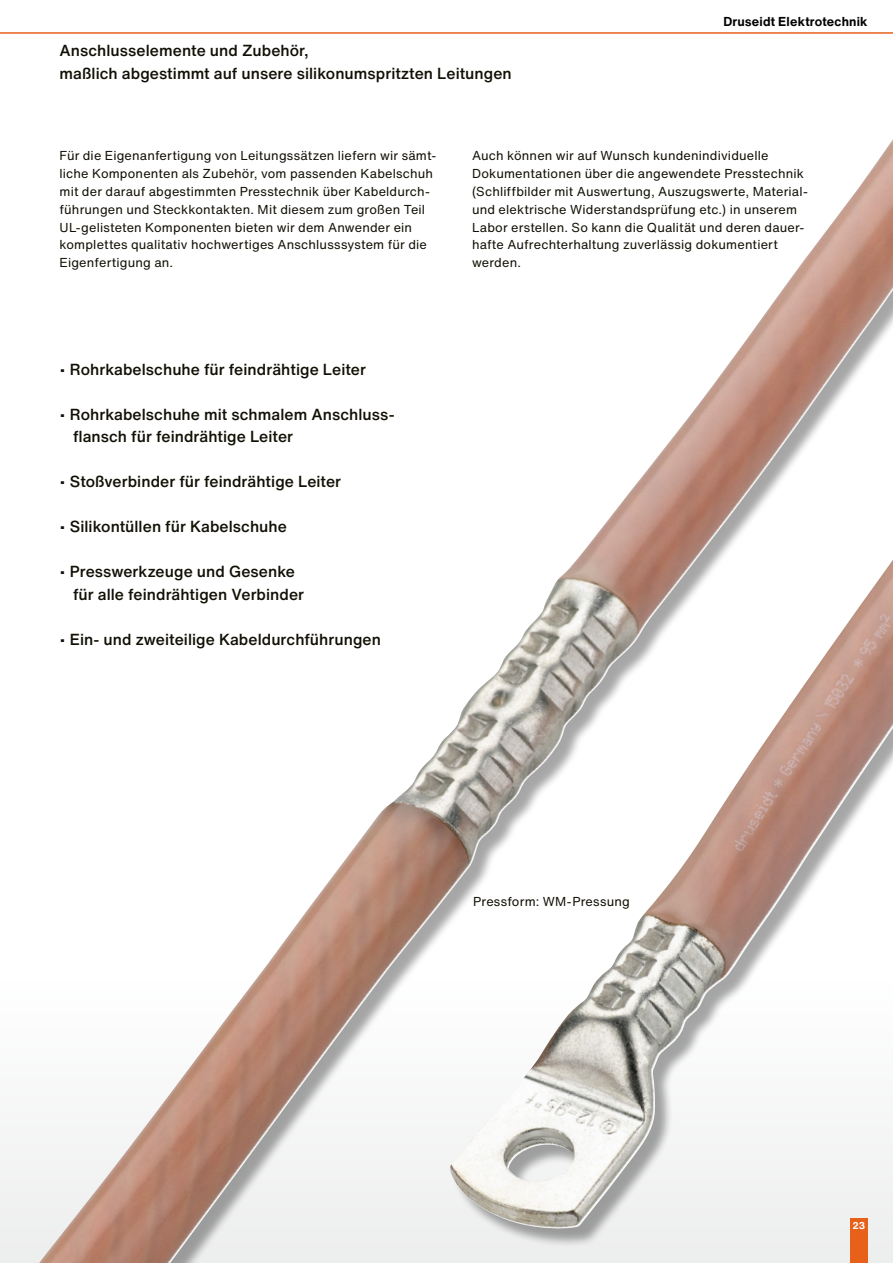
<style>
.page{position:relative;width:893px;height:1263px;background:#fff}
.page>*{position:absolute;margin:0;border:0;box-sizing:border-box;transform-origin:0 0}
.t1{font:500 15.75px/22.5px "Helvetica Now Text";letter-spacing:.005em;color:#121005}
.t2{font:12.75px/17.9px "Helvetica Now Text";letter-spacing:.015em;color:#121005}
.t3{font:700 12.75px "Helvetica Now Text";letter-spacing:.015em;color:#000}
.t4{font:700 9.75px "Helvetica Now Text";color:#fff}
</style>
<div class="page">
<div style="left:0;top:972px;width:893px;height:291px;background:#f6f6f6"></div>
<hr style="left:0;top:32px;width:893px;height:2px;background:#e8611b">
<img style="left:39px;top:139px;width:854px;height:1124px">
<p class="t1" style="left:60px;top:40px;width:454px">Anschlusselemente und Zubehör,<br>maßlich abgestimmt auf unsere silikonumspritzten Leitungen</p>
<p class="t3" style="left:723px;top:13px;width:146px">Druseidt Elektrotechnik</p>
<p class="t2" style="left:60px;top:147px;width:378px">Für die Eigenanfertigung von Leitungssätzen liefern wir sämt&shy;liche Komponenten als Zubehör, vom passenden Kabelschuh mit der darauf abgestimmten Presstechnik über Kabeldurch&shy;führungen und Steckkontakten. Mit diesem zum großen Teil UL-gelisteten Komponenten bieten wir dem Anwender ein komplettes qualitativ hochwertiges Anschlusssystem für die Eigenfertigung an.</p>
<p class="t2" style="left:472px;top:147px;width:337px">Auch können wir auf Wunsch kundenindividuelle Dokumentationen über die angewendete Presstechnik (Schliffbilder mit Auswertung, Auszugswerte, Material&shy;und elektrische Widerstandsprüfung etc.) in unserem Labor erstellen. So kann die Qualität und deren dauer&shy;hafte Aufrechterhaltung zuverlässig dokumentiert werden.</p>
<p class="t1" style="left:60px;top:358px;width:308px">• Rohrkabelschuhe für feindrähtige Leiter</p>
<p class="t1" style="left:73px;top:403px;width:323px;text-indent:-13px">• Rohrkabelschuhe mit schmalem Anschluss&shy;flansch für feindrähtige Leiter</p>
<p class="t1" style="left:60px;top:471px;width:283px">• Stoßverbinder für feindrähtige Leiter</p>
<p class="t1" style="left:60px;top:516px;width:229px">• Silikontüllen für Kabelschuhe</p>
<p class="t1" style="left:73px;top:561px;width:233px;text-indent:-13px">• Presswerkzeuge und Gesenke für alle feindrähtigen Verbinder</p>
<p class="t1" style="left:60px;top:628px;width:323px">• Ein- und zweiteilige Kabeldurchführungen</p>
<p class="t2" style="left:473px;top:892px;width:158px">Pressform: WM-Pressung</p>
<p class="t4" style="left:852px;top:1219px;width:14px">23</p>
</div>
